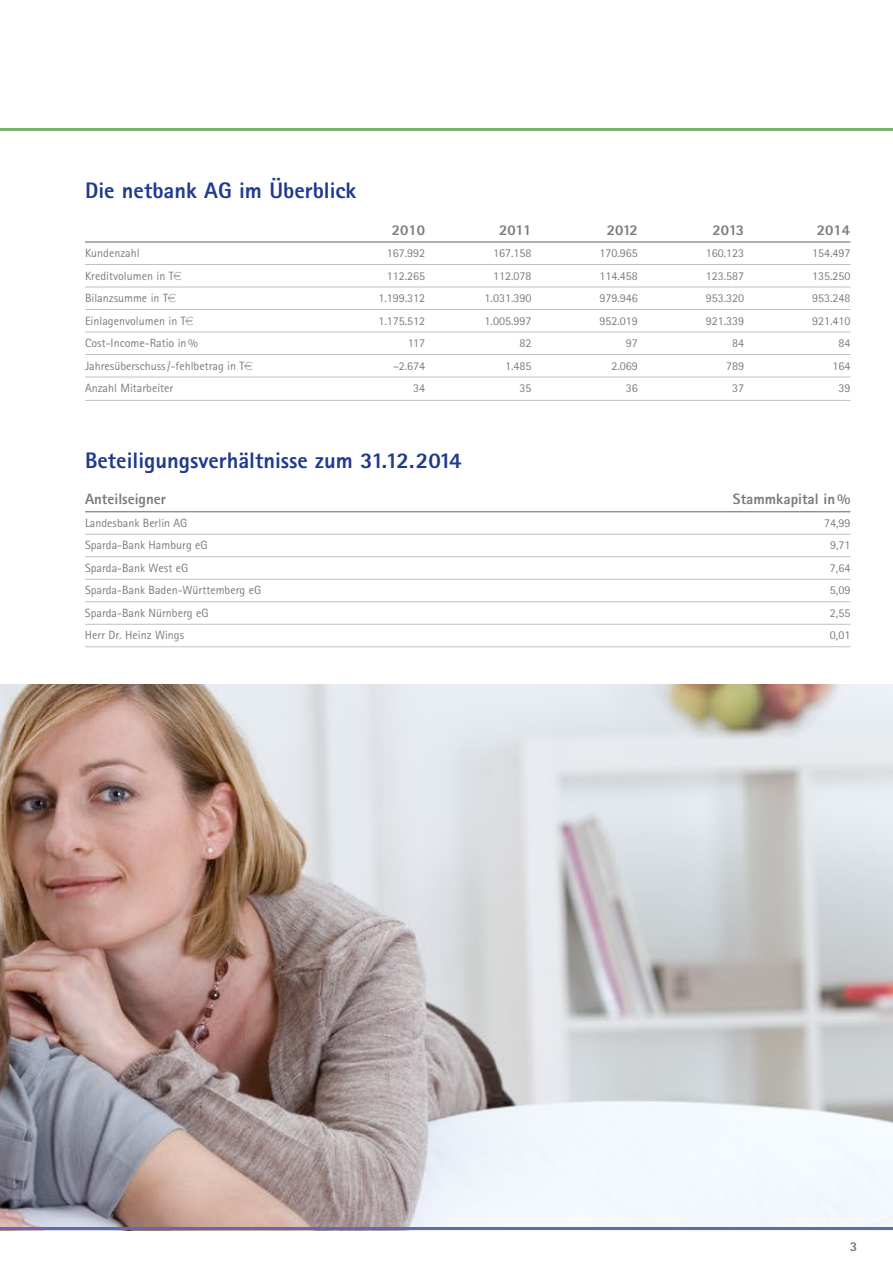
<style>
.page{position:relative;width:893px;height:1263px;background:#fff}
.page>*{position:absolute;margin:0;border:0;box-sizing:border-box;transform-origin:0 0}
.t1{font:800 22.5px "Rotis Sans Serif";color:#1e398f}
.t2{font:800 15px "Rotis Sans Serif";color:#7b7b7a}
.t3{font:800 13.5px "Rotis Sans Serif";color:#7b7b7a}
.t4{font:12px "Rotis Sans Serif";color:#7b7b7a}
</style>
<div class="page">
<img style="left:0;top:684px;width:893px;height:543px">
<hr style="left:0;top:128px;width:893px;height:3px;background:#78b569">
<hr style="left:0;top:1227px;width:893px;height:3px;background:#626aaf">
<hr style="left:85px;top:241px;width:765px;height:2px;background:#7b7b7a">
<hr style="left:85px;top:264px;width:765px;height:1px;background:#c1c1c2">
<hr style="left:85px;top:287px;width:765px;height:1px;background:#c1c1c2">
<hr style="left:85px;top:309px;width:765px;height:1px;background:#c1c1c2">
<hr style="left:85px;top:332px;width:765px;height:1px;background:#c1c1c2">
<hr style="left:85px;top:354px;width:765px;height:1px;background:#c1c1c2">
<hr style="left:85px;top:377px;width:765px;height:1px;background:#c1c1c2">
<hr style="left:85px;top:400px;width:765px;height:1px;background:#c1c1c2">
<hr style="left:85px;top:511px;width:765px;height:1px;background:#7b7b7a">
<hr style="left:85px;top:534px;width:765px;height:1px;background:#c1c1c2">
<hr style="left:85px;top:556px;width:765px;height:1px;background:#c1c1c2">
<hr style="left:85px;top:579px;width:765px;height:1px;background:#c1c1c2">
<hr style="left:85px;top:601px;width:765px;height:1px;background:#c1c1c2">
<hr style="left:85px;top:624px;width:765px;height:1px;background:#c1c1c2">
<hr style="left:85px;top:646px;width:765px;height:1px;background:#c1c1c2">
<h1 class="t1" style="left:85px;top:176px;width:273px">Die netbank AG im Überblick</h1>
<p class="t2" style="left:392px;top:220px;width:35px">2010</p>
<p class="t2" style="left:499px;top:220px;width:34px">2011</p>
<p class="t2" style="left:607px;top:220px;width:33px">2012</p>
<p class="t2" style="left:712px;top:220px;width:33px">2013</p>
<p class="t2" style="left:817px;top:220px;width:35px">2014</p>
<p class="t4" style="left:85px;top:246px;width:56px">Kundenzahl</p>
<p class="t4" style="left:387px;top:246px;width:40px">167.992</p>
<p class="t4" style="left:493px;top:246px;width:40px">167.158</p>
<p class="t4" style="left:599px;top:246px;width:40px">170.965</p>
<p class="t4" style="left:706px;top:246px;width:40px">160.123</p>
<p class="t4" style="left:812px;top:246px;width:40px">154.497</p>
<p class="t4" style="left:85px;top:269px;width:90px">Kreditvolumen in T</p>
<p class="t4" style="left:387px;top:269px;width:40px">112.265</p>
<p class="t4" style="left:493px;top:269px;width:40px">112.078</p>
<p class="t4" style="left:599px;top:269px;width:40px">114.458</p>
<p class="t4" style="left:706px;top:269px;width:40px">123.587</p>
<p class="t4" style="left:812px;top:269px;width:40px">135.250</p>
<p class="t4" style="left:85px;top:291px;width:84px">Bilanzsumme in T</p>
<p class="t4" style="left:378px;top:291px;width:48px">1.199.312</p>
<p class="t4" style="left:485px;top:291px;width:48px">1.031.390</p>
<p class="t4" style="left:599px;top:291px;width:40px">979.946</p>
<p class="t4" style="left:706px;top:291px;width:40px">953.320</p>
<p class="t4" style="left:812px;top:291px;width:40px">953.248</p>
<p class="t4" style="left:85px;top:314px;width:102px">Einlagenvolumen in T</p>
<p class="t4" style="left:378px;top:314px;width:48px">1.175.512</p>
<p class="t4" style="left:485px;top:314px;width:48px">1.005.997</p>
<p class="t4" style="left:599px;top:314px;width:40px">952.019</p>
<p class="t4" style="left:706px;top:314px;width:40px">921.339</p>
<p class="t4" style="left:812px;top:314px;width:40px">921.410</p>
<p class="t4" style="left:85px;top:336px;width:114px">Cost-Income-Ratio in%</p>
<p class="t4" style="left:408px;top:336px;width:19px">117</p>
<p class="t4" style="left:519px;top:336px;width:13px">82</p>
<p class="t4" style="left:626px;top:336px;width:13px">97</p>
<p class="t4" style="left:732px;top:336px;width:13px">84</p>
<p class="t4" style="left:838px;top:336px;width:13px">84</p>
<p class="t4" style="left:85px;top:359px;width:161px">Jahresüberschuss/-fehlbetrag in T</p>
<p class="t4" style="left:393px;top:359px;width:34px">–2.674</p>
<p class="t4" style="left:505px;top:359px;width:28px">1.485</p>
<p class="t4" style="left:611px;top:359px;width:28px">2.069</p>
<p class="t4" style="left:726px;top:359px;width:19px">789</p>
<p class="t4" style="left:832px;top:359px;width:19px">164</p>
<p class="t4" style="left:85px;top:381px;width:90px">Anzahl Mitarbeiter</p>
<p class="t4" style="left:413px;top:381px;width:13px">34</p>
<p class="t4" style="left:519px;top:381px;width:13px">35</p>
<p class="t4" style="left:626px;top:381px;width:13px">36</p>
<p class="t4" style="left:732px;top:381px;width:13px">37</p>
<p class="t4" style="left:838px;top:381px;width:13px">39</p>
<h1 class="t1" style="left:85px;top:446px;width:378px">Beteiligungsverhältnisse zum 31.12.2014</h1>
<p class="t2" style="left:85px;top:490px;width:83px">Anteilseigner</p>
<p class="t2" style="left:733px;top:490px;width:119px">Stammkapital in%</p>
<p class="t4" style="left:85px;top:516px;width:104px">Landesbank Berlin AG</p>
<p class="t4" style="left:824px;top:516px;width:28px">74,99</p>
<p class="t4" style="left:85px;top:538px;width:124px">Sparda-Bank Hamburg eG</p>
<p class="t4" style="left:830px;top:538px;width:22px">9,71</p>
<p class="t4" style="left:85px;top:561px;width:105px">Sparda-Bank West eG</p>
<p class="t4" style="left:830px;top:561px;width:22px">7,64</p>
<p class="t4" style="left:85px;top:583px;width:178px">Sparda-Bank Baden-Württemberg eG</p>
<p class="t4" style="left:830px;top:583px;width:22px">5,09</p>
<p class="t4" style="left:85px;top:606px;width:125px">Sparda-Bank Nürnberg eG</p>
<p class="t4" style="left:830px;top:606px;width:22px">2,55</p>
<p class="t4" style="left:85px;top:628px;width:101px">Herr Dr. Heinz Wings</p>
<p class="t4" style="left:830px;top:628px;width:22px">0,01</p>
<p class="t3" style="left:850px;top:1238px;width:9px">3</p>
</div>
